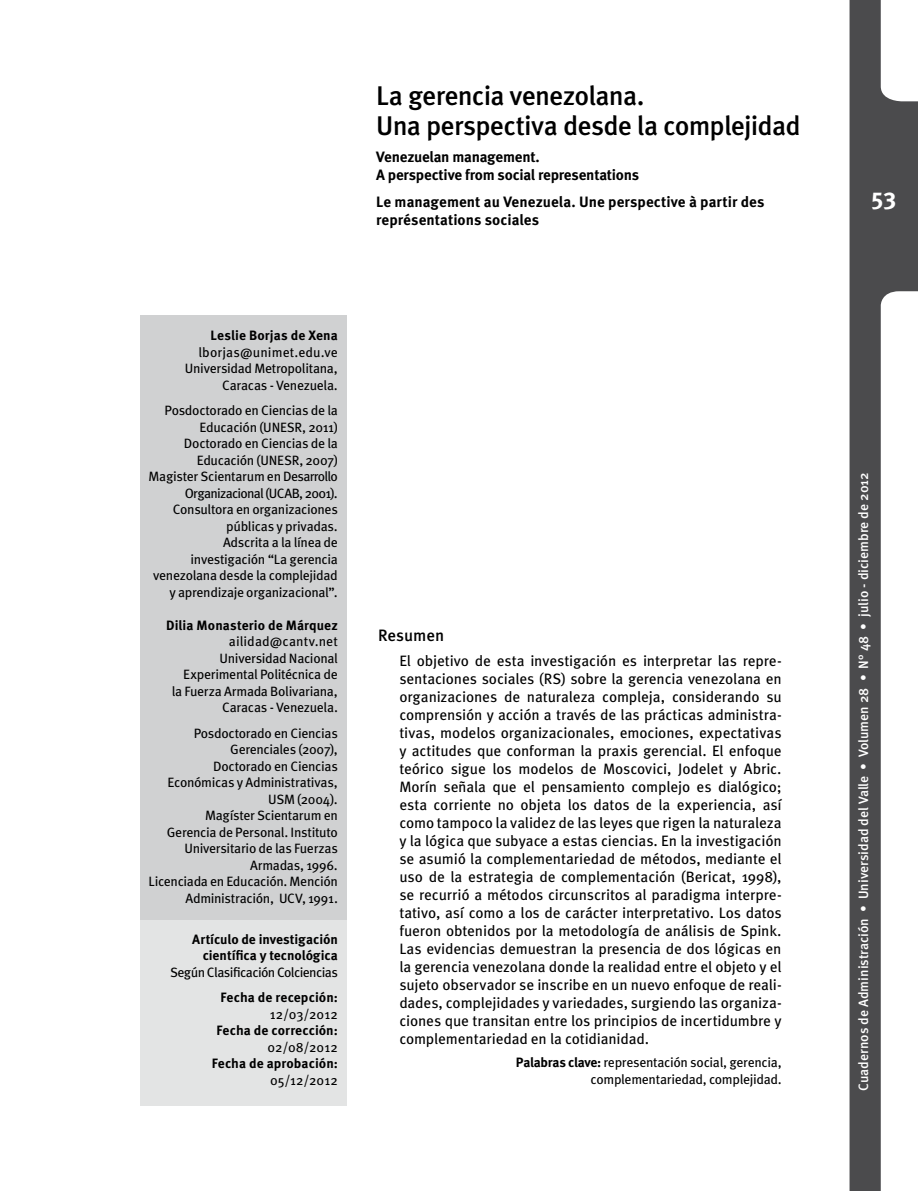
<style>
.page{position:relative;width:918px;height:1191px;background:#fff}
.page>*{position:absolute;margin:0;border:0;box-sizing:border-box;transform-origin:0 0}
.t1{font:500 27px/30px "Meta Pro";letter-spacing:-.03em;color:#000}
.t2{font:700 24px "Meta Pro";color:#fff}
.t3{font:500 16.5px "Meta Pro";letter-spacing:-.005em;color:#000}
.t4{font:15px/18px "Meta Pro";letter-spacing:-.01em;color:#000;text-align:justify}
.t5{font:700 15px/18px "Meta Pro";color:#000}
.t6{font:13.5px/16.5px "Meta Pro";letter-spacing:-.025em;color:#000;text-align:right}
.t7{font:700 13.5px/16.5px "Meta Pro";letter-spacing:.005em;color:#000;text-align:right}
.t8{font:500 13.5px "Meta Pro";color:#fff}
.t9{font:13.5px "Meta Pro";letter-spacing:-.045em;color:#000}
.s1{font-weight:700}
</style>
<div class="page">
<svg style="left:850px;top:0;width:68px;height:1191px;fill:#4b4b4d"></svg>
<div style="left:140px;top:919px;width:206px;height:187px;background:#e3e4e4"></div>
<div style="left:140px;top:315px;width:206px;height:604px;background:#d0d1d2"></div>
<h1 class="t1" style="left:376px;top:82px;width:426px">La gerencia venezolana.<br>Una perspectiva desde la complejidad</h1>
<p class="t5" style="left:376px;top:149px;width:264px">Venezuelan management.<br>A perspective from social representations</p>
<p class="t5" style="left:376px;top:194px;width:390px">Le management au Venezuela. Une perspective à partir des représentations sociales</p>
<p class="t7" style="left:211px;top:327px;width:129px">Leslie Borjas de Xena</p>
<p class="t6" style="left:185px;top:344px;width:154px">lborjas@unimet.edu.ve<br>Universidad Metropolitana,<br>Caracas - Venezuela.</p>
<p class="t6" style="left:149px;top:402px;width:191px">Posdoctorado en Ciencias de la<br>Educación (UNESR, 2011)<br>Doctorado en Ciencias de la<br>Educación (UNESR, 2007)<br>Magister Scientarum en Desarrollo<br>Organizacional (UCAB, 2001).<br>Consultora en organizaciones públicas y privadas.<br>Adscrita a la línea de investigación “La gerencia venezolana desde la complejidad y aprendizaje organizacional”.</p>
<p class="t7" style="left:166px;top:617px;width:173px">Dilia Monasterio de Márquez</p>
<p class="t6" style="left:172px;top:633px;width:168px">ailidad@cantv.net<br>Universidad Nacional<br>Experimental Politécnica de la Fuerza Armada Bolivariana,<br>Caracas - Venezuela.</p>
<p class="t6" style="left:149px;top:725px;width:191px">Posdoctorado en Ciencias<br>Gerenciales (2007),<br>Doctorado en Ciencias<br>Económicas y Administrativas,<br>USM (2004).<br>Magíster Scientarum en<br>Gerencia de Personal. Instituto<br>Universitario de las Fuerzas<br>Armadas, 1996.<br>Licenciada en Educación. Mención<br>Administración, UCV, 1991.</p>
<p class="t7" style="left:192px;top:931px;width:147px">Artículo de investigación científica y tecnológica</p>
<p class="t9" style="left:170px;top:963px;width:169px">Según Clasificación Colciencias</p>
<p class="t7" style="left:220px;top:989px;width:119px">Fecha de recepción:</p>
<p class="t6" style="left:270px;top:1006px;width:69px">12/03/2012</p>
<p class="t7" style="left:216px;top:1022px;width:123px">Fecha de corrección:</p>
<p class="t6" style="left:268px;top:1039px;width:72px">02/08/2012</p>
<p class="t7" style="left:212px;top:1055px;width:128px">Fecha de aprobación:</p>
<p class="t6" style="left:270px;top:1072px;width:69px">05/12/2012</p>
<p class="t3" style="left:378px;top:625px;width:68px">Resumen</p>
<p class="t4" style="left:399px;top:652px;width:384px">El objetivo de esta investigación es interpretar las repre&shy;sentaciones sociales (RS) sobre la gerencia venezolana en organizaciones de naturaleza compleja, considerando su comprensión y acción a través de las prácticas administra&shy;tivas, modelos organizacionales, emociones, expectativas y actitudes que conforman la praxis gerencial. El enfoque teórico sigue los modelos de Moscovici, Jodelet y Abric.<br>Morín señala que el pensamiento complejo es dialógico; esta corriente no objeta los datos de la experiencia, así como tampoco la validez de las leyes que rigen la naturaleza y la lógica que subyace a estas ciencias. En la investigación se asumió la complementariedad de métodos, mediante el uso de la estrategia de complementación (Bericat, 1998), se recurrió a métodos circunscritos al paradigma interpre&shy;tativo, así como a los de carácter interpretativo. Los datos fueron obtenidos por la metodología de análisis de Spink.<br>Las evidencias demuestran la presencia de dos lógicas en la gerencia venezolana donde la realidad entre el objeto y el sujeto observador se inscribe en un nuevo enfoque de reali&shy;dades, complejidades y variedades, surgiendo las organiza&shy;ciones que transitan entre los principios de incertidumbre y complementariedad en la cotidianidad.</p>
<p class="t6" style="left:516px;top:1054px;width:267px"><span class="s1">Palabras clave:</span> representación social, gerencia, complementariedad, complejidad.</p>
<h2 class="t2" style="left:871px;top:181px;width:27px">53</h2>
<p class="t8" style="left:855px;top:1090px;width:620px;rotate:-90deg">Cuadernos de Administración • Universidad del Valle • Volumen 28 • N° 48 • julio - diciembre de 2012</p>
</div>
